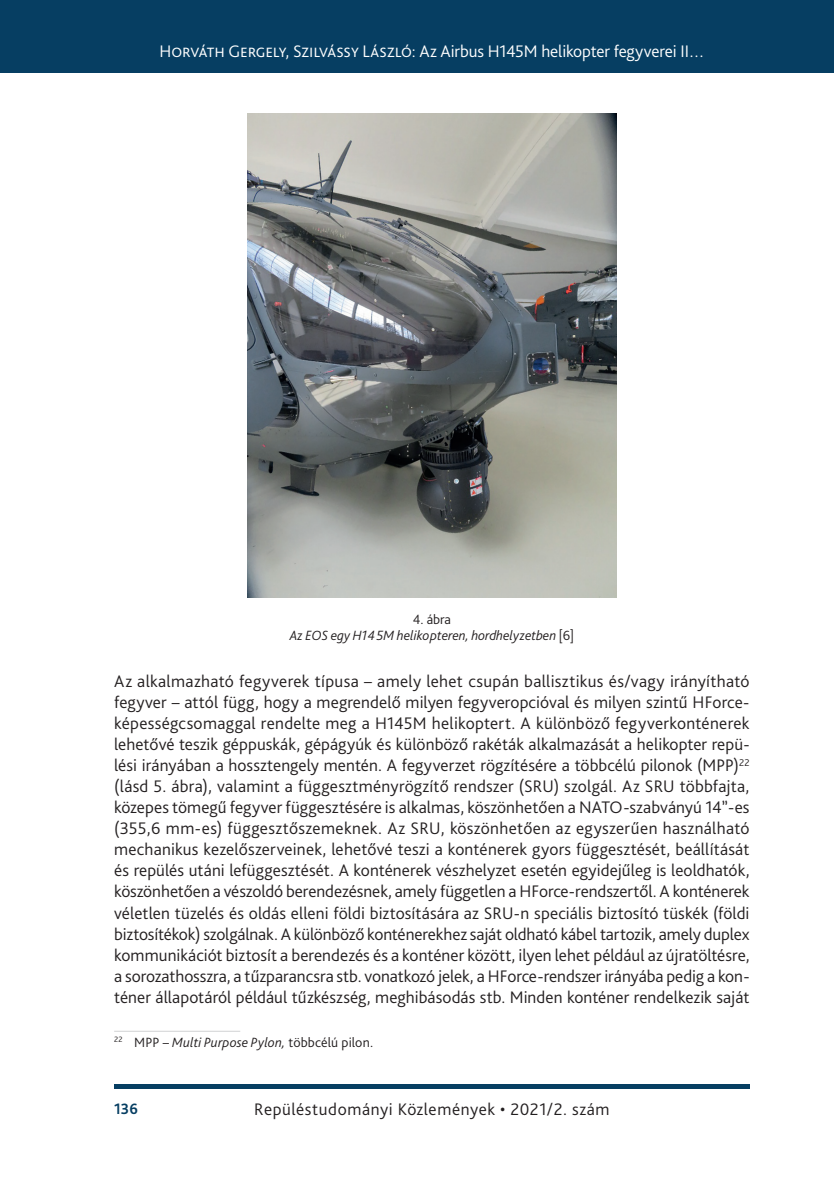
<style>
.page{position:relative;width:834px;height:1181px;background:#fff}
.page>*{position:absolute;margin:0;border:0;box-sizing:border-box;transform-origin:0 0}
.t1{font:300 17.5px/21px "Bliss Pro";letter-spacing:.005em;color:#231f20;text-align:justify}
.t2{font:300 17.5px "Bliss Pro";letter-spacing:-.01em;color:#fff}
.t3{font:300 17.5px "Bliss Pro";letter-spacing:.035em;color:#231f20}
.t4{font:700 15.75px "Bliss Pro";color:#063e62;scale:.95 1}
.t5{font:italic 300 14px/15.8px "Bliss Pro";color:#231f20;text-align:center}
.t6{font:300 14px "Bliss Pro";letter-spacing:.015em;color:#231f20}
.s1{font-style:normal}
.s2{font-style:italic}
</style>
<div class="page">
<div style="left:0;top:0;width:833px;height:73px;background:#063e62"></div>
<div style="left:114px;top:1084px;width:635px;height:5px;background:#063e62"></div>
<img style="left:247px;top:113px;width:369px;height:485px">
<hr style="left:114px;top:1031px;width:126px;height:1px;background:#d1d2d4">
<p class="t2" style="left:159px;top:41px;width:546px">Horváth Gergely, Szilvássy László: Az Airbus H145M helikopter fegyverei II…</p>
<p class="t5" style="left:290px;top:611px;width:286px"><span class="s1">4. ábra<br></span>Az EOS egy H145M helikopteren, hordhelyzetben <span class="s1">[6]</span></p>
<p class="t1" style="left:114px;top:670px;width:637px">Az alkalmazható fegyverek típusa – amely lehet csupán ballisztikus és/vagy irányítható fegyver – attól függ, hogy a megrendelő milyen fegyveropcióval és milyen szintű HForce&shy;képességcsomaggal rendelte meg a H145M helikoptert. A különböző fegyverkonténerek lehetővé teszik géppuskák, gépágyúk és különböző rakéták alkalmazását a helikopter repü&shy;lési irányában a hossztengely mentén. A fegyverzet rögzítésére a többcélú pilonok (MPP)<sup>22 </sup>(lásd 5. ábra), valamint a függesztményrögzítő rendszer (SRU) szolgál. Az SRU többfajta, közepes tömegű fegyver függesztésére is alkalmas, köszönhetően a NATO-szabványú 14”-es (355,6 mm-es) függesztőszemeknek. Az SRU, köszönhetően az egyszerűen használható mechanikus kezelőszerveinek, lehetővé teszi a konténerek gyors függesztését, beállítását és repülés utáni lefüggesztését. A konténerek vészhelyzet esetén egyidejűleg is leoldhatók, köszönhetően a vészoldó berendezésnek, amely független a HForce-rendszertől. A konténerek véletlen tüzelés és oldás elleni földi biztosítására az SRU-n speciális biztosító tüskék (földi biztosítékok) szolgálnak. A különböző konténerekhez saját oldható kábel tartozik, amely duplex kommunikációt biztosít a berendezés és a konténer között, ilyen lehet például az újratöltésre, a sorozathosszra, a tűzparancsra stb. vonatkozó jelek, a HForce-rendszer irányába pedig a kon&shy;téner állapotáról például tűzkészség, meghibásodás stb. Minden konténer rendelkezik saját</p>
<p class="t6" style="left:114px;top:1033px;width:260px"><sup>22</sup> MPP – <span class="s2">Multi Purpose Pylon,</span> többcélú pilon.</p>
<p class="t4" style="left:114px;top:1099px;width:26px">136</p>
<p class="t3" style="left:254px;top:1098px;width:357px">Repüléstudományi Közlemények • 2021/2. szám</p>
</div>
